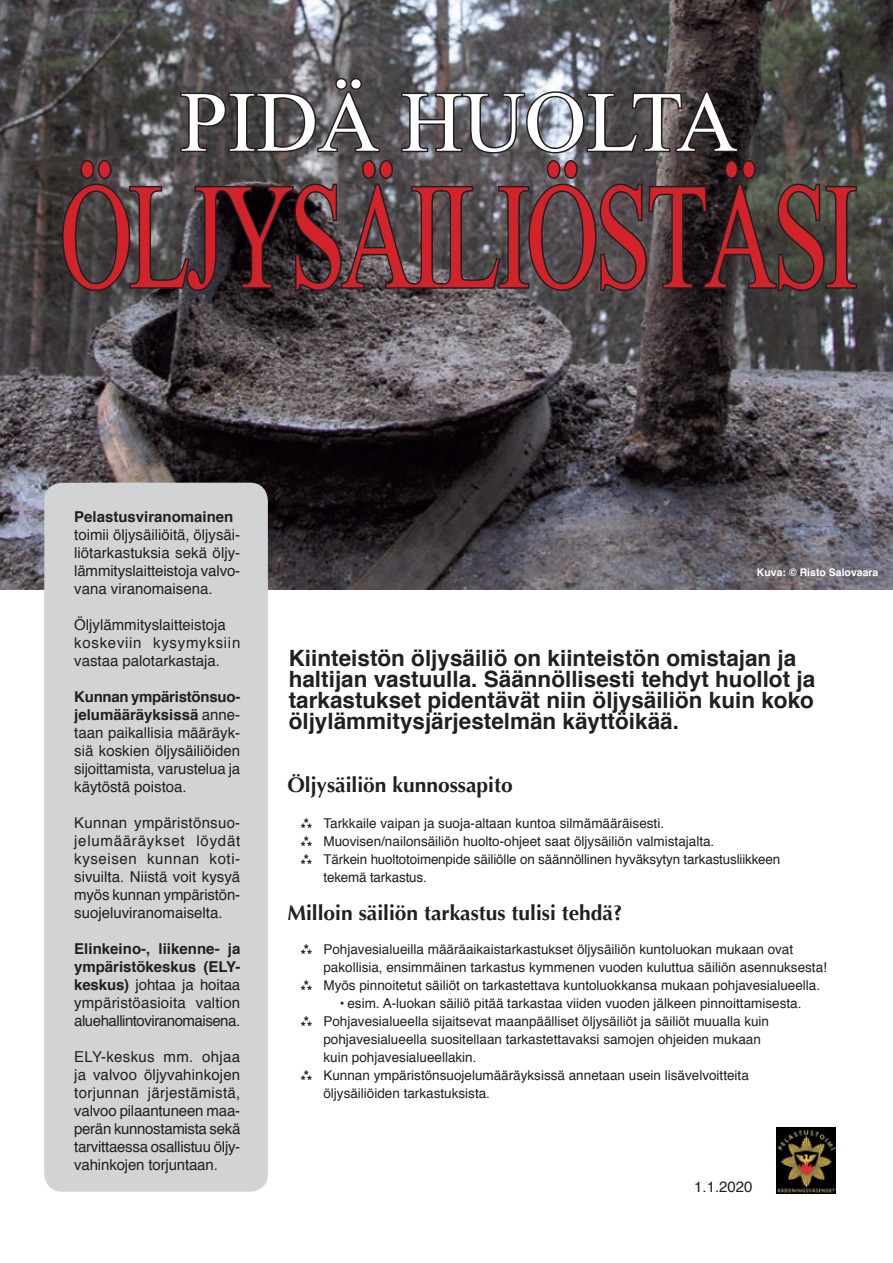
<style>
.page{position:relative;width:893px;height:1263px;background:#fff}
.page>*{position:absolute;margin:0;border:0;box-sizing:border-box;transform-origin:0 0}
.t1{font:150.75px "Times New Roman";letter-spacing:-.04em;color:#d2232a;scale:.67 1}
.t2{font:85.5px "Times New Roman";color:#fff}
.t3{font:700 22.5px/21px "Helvetica";color:#231f20}
.t4{font:700 21px "Optima";color:#231f20}
.t5{font:15px/18px "Helvetica";color:#231f20;text-align:justify}
.t6{font:700 15px "Helvetica";color:#231f20}
.t7{font:13.5px "Helvetica";color:#231f20}
.t8{font:700 10.5px "Helvetica";color:#fff}
.s1{font-weight:700}
</style>
<div class="page">
<img style="left:0;top:0;width:893px;height:590px">
<div style="left:44px;top:483px;width:224px;height:709px;background:#d1d3d4;border-radius:18px"></div>
<svg style="left:61px;top:76px;width:798px;height:217px;background:#474345"></svg>
<img style="left:776px;top:1127px;width:60px;height:67px">
<h2 class="t2" style="left:180px;top:65px;width:559px">PIDÄ HUOLTA</h2>
<h1 class="t1" style="left:60px;top:135px;width:1192px">ÖLJYSÄILIÖSTÄSI</h1>
<p class="t6" style="left:74px;top:505px;width:161px">Pelastusviranomainen</p>
<p class="t5" style="left:74px;top:526px;width:168px">toimii öljysäiliöitä, öljysäi&shy;liötarkastuksia sekä öljy&shy;lämmityslaitteistoja valvo&shy;vana viranomaisena.</p>
<p class="t5" style="left:74px;top:616px;width:168px;text-align:left">Öljylämmityslaitteistoja koskeviin kysymyksiin vastaa palotarkastaja.</p>
<p class="t5" style="left:74px;top:688px;width:168px"><span class="s1">Kunnan ympäristönsuo&shy;jelumääräyksissä</span> anne&shy;taan paikallisia määräyk&shy;siä koskien öljysäiliöiden sijoittamista, varustelua ja käytöstä poistoa.</p>
<p class="t5" style="left:74px;top:814px;width:168px">Kunnan ympäristönsuo&shy;jelumääräykset löydät kyseisen kunnan koti&shy;sivuilta. Niistä voit kysyä myös kunnan ympäristön&shy;suojeluviranomaiselta.</p>
<p class="t5" style="left:74px;top:940px;width:168px"><span class="s1">Elinkeino-, liikenne- ja ympäristökeskus (ELY&shy;keskus)</span> johtaa ja hoitaa ympäristöasioita valtion aluehallintoviranomaisena.</p>
<p class="t5" style="left:74px;top:1048px;width:168px">ELY-keskus mm. ohjaa ja valvoo öljyvahinkojen torjunnan järjestämistä, valvoo pilaantuneen maa&shy;perän kunnostamista sekä tarvittaessa osallistuu öljy&shy;vahinkojen torjuntaan.</p>
<p class="t8" style="left:757px;top:564px;width:123px">Kuva: © Risto Salovaara</p>
<h3 class="t3" style="left:289px;top:648px;width:528px">Kiinteistön öljysäiliö on kiinteistön omistajan ja haltijan vastuulla. Säännöllisesti tehdyt huollot ja tarkastukset pidentävät niin öljysäiliön kuin koko öljylämmitysjärjestelmän käyttöikää.</h3>
<h3 class="t4" style="left:287px;top:773px;width:227px">Öljysäiliön kunnossapito</h3>
<p class="t7" style="left:301px;top:813px;width:365px"><span class="s1">⁂</span> Tarkkaile vaipan ja suoja-altaan kuntoa silmämääräisesti.</p>
<p class="t7" style="left:301px;top:831px;width:415px"><span class="s1">⁂</span> Muovisen/nailonsäiliön huolto-ohjeet saat öljysäiliön valmistajalta.</p>
<p class="t7" style="left:301px;top:849px;width:481px"><span class="s1">⁂</span> Tärkein huoltotoimenpide säiliölle on säännöllinen hyväksytyn tarkastusliikkeen</p>
<p class="t7" style="left:323px;top:867px;width:105px">tekemä tarkastus.</p>
<h3 class="t4" style="left:287px;top:901px;width:336px">Milloin säiliön tarkastus tulisi tehdä?</h3>
<p class="t7" style="left:301px;top:939px;width:494px"><span class="s1">⁂</span> Pohjavesialueilla määräaikaistarkastukset öljysäiliön kuntoluokan mukaan ovat</p>
<p class="t7" style="left:323px;top:957px;width:505px">pakollisia, ensimmäinen tarkastus kymmenen vuoden kuluttua säiliön asennuksesta!</p>
<p class="t7" style="left:301px;top:975px;width:521px"><span class="s1">⁂</span> Myös pinnoitetut säiliöt on tarkastettava kuntoluokkansa mukaan pohjavesialueella.</p>
<p class="t7" style="left:340px;top:993px;width:463px"><span class="s1">•</span> esim. A-luokan säiliö pitää tarkastaa viiden vuoden jälkeen pinnoittamisesta.</p>
<p class="t7" style="left:301px;top:1011px;width:470px"><span class="s1">⁂</span> Pohjavesialueella sijaitsevat maanpäälliset öljysäiliöt ja säiliöt muualla kuin</p>
<p class="t7" style="left:323px;top:1029px;width:439px">pohjavesialueella suositellaan tarkastettavaksi samojen ohjeiden mukaan</p>
<p class="t7" style="left:323px;top:1047px;width:155px">kuin pohjavesialueellakin.</p>
<p class="t7" style="left:301px;top:1065px;width:449px"><span class="s1">⁂</span> Kunnan ympäristönsuojelumääräyksissä annetaan usein lisävelvoitteita</p>
<p class="t7" style="left:323px;top:1083px;width:168px">öljysäiliöiden tarkastuksista.</p>
<p class="t5" style="left:694px;top:1178px;width:60px">1.1.2020</p>
</div>
